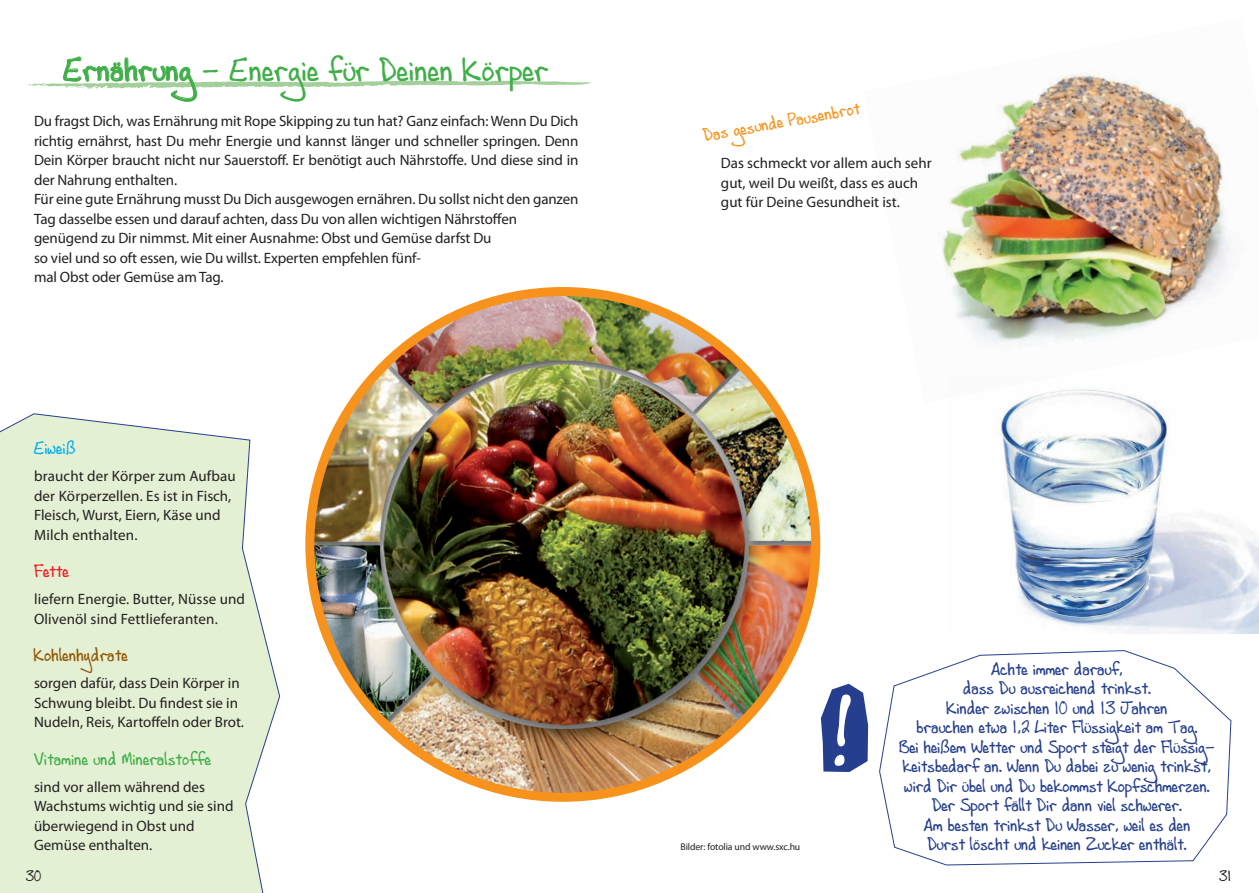
<style>
.page{position:relative;width:1259px;height:893px;background:#fff}
.page>*{position:absolute;margin:0;border:0;box-sizing:border-box;transform-origin:0 0}
.t1{font:97.5px "Andrew Script 16";color:#fff}
.t2{font:33px "Andrew Script 16";color:#40ae49}
.t3{font:18px/19.5px "Andrew Script 16";letter-spacing:-.01em;color:#253f8e;text-align:center}
.t4{font:18px "Andrew Script 16";color:#40ae49}
.t5{font:18px "Andrew Script 16";color:#f7931d}
.t6{font:18px "Andrew Script 16";color:#905500}
.t7{font:18px "Andrew Script 16";color:#00aeef}
.t8{font:18px "Andrew Script 16";color:#ee1d23}
.t9{font:15px/19.5px "Myriad Pro";letter-spacing:-.01em;color:#231f20}
.t10{font:15px/19.5px "Myriad Pro";letter-spacing:.01em;color:#231f20}
.t11{font:15px "Andrew Script 16";color:#231f20}
.t12{font:9.75px "Myriad Pro";letter-spacing:-.01em;color:#231f20}
</style>
<div class="page">
<svg style="left:0;top:413px;width:280px;height:480px;background:#e5f0d8"></svg>
<img style="left:939px;top:72px;width:292px;height:273px">
<img style="left:308px;top:290px;width:509px;height:509px;border-radius:253px">
<svg style="left:21px;top:56px;width:570px;height:46px"></svg>
<svg style="left:821px;top:684px;width:47px;height:88px;background:#465c9f"></svg>
<img style="left:998px;top:389px;width:261px;height:244px">
<svg style="left:879px;top:650px;width:352px;height:216px"></svg>
<h2 class="t2" style="left:64px;top:50px;width:487px">Ernährung - Energie für Deinen Körper</h2>
<p class="t9" style="left:34px;top:111px;width:546px">Du fragst Dich, was Ernährung mit Rope Skipping zu tun hat? Ganz einfach: Wenn Du Dich richtig ernährst, hast Du mehr Energie und kannst länger und schneller springen. Denn Dein Körper braucht nicht nur Sauerstoff. Er benötigt auch Nährstoffe. Und diese sind in der Nahrung enthalten.<br>Für eine gute Ernährung musst Du Dich ausgewogen ernähren. Du sollst nicht den ganzen Tag dasselbe essen und darauf achten, dass Du von allen wichtigen Nährstoffen genügend zu Dir nimmst. Mit einer Ausnahme: Obst und Gemüse darfst Du<br>so viel und so oft essen, wie Du willst. Experten empfehlen fünf-<br>mal Obst oder Gemüse am Tag.</p>
<p class="t7" style="left:34px;top:437px;width:44px">Eiweiß</p>
<p class="t10" style="left:34px;top:466px;width:203px">braucht der Körper zum Aufbau der Körperzellen. Es ist in Fisch,<br>Fleisch, Wurst, Eiern, Käse und<br>Milch enthalten.</p>
<p class="t8" style="left:34px;top:560px;width:37px">Fette</p>
<p class="t10" style="left:34px;top:589px;width:213px">liefern Energie. Butter, Nüsse und<br>Olivenöl sind Fettlieferanten.</p>
<p class="t6" style="left:34px;top:644px;width:95px">Kohlenhydrate</p>
<p class="t9" style="left:34px;top:673px;width:211px">sorgen dafür, dass Dein Körper in<br>Schwung bleibt. Du findest sie in<br>Nudeln, Reis, Kartoffeln oder Brot.</p>
<p class="t4" style="left:34px;top:748px;width:179px">Vitamine und Mineralstoffe</p>
<p class="t9" style="left:34px;top:777px;width:201px">sind vor allem während des<br>Wachstums wichtig und sie sind überwiegend in Obst und<br>Gemüse enthalten.</p>
<p class="t5" style="left:701px;top:125px;width:161px;rotate:-10deg">Das gesunde Pausenbrot</p>
<p class="t9" style="left:721px;top:153px;width:212px">Das schmeckt vor allem auch sehr gut, weil Du weißt, dass es auch gut für Deine Gesundheit ist.</p>
<h1 class="t1" style="left:829px;top:677px;width:25px">!</h1>
<p class="t3" style="left:899px;top:659px;width:317px">Achte immer darauf,<br>dass Du ausreichend trinkst.<br>Kinder zwischen 10 und 13 Jahren<br>brauchen etwa 1,2 Liter Flüssigkeit am Tag.<br>Bei heißem Wetter und Sport steigt der Flüssig&shy;keitsbedarf an. Wenn Du dabei zu wenig trinkst, wird Dir übel und Du bekommst Kopfschmerzen.<br>Der Sport fällt Dir dann viel schwerer.<br>Am besten trinkst Du Wasser, weil es den</p>
<p class="t12" style="left:680px;top:841px;width:121px">Bilder: fotolia und www.sxc.hu</p>
<p class="t3" style="left:927px;top:834px;width:261px">Durst löscht und keinen Zucker enthält.</p>
<p class="t11" style="left:26px;top:867px;width:17px">30</p>
<p class="t11" style="left:1219px;top:867px;width:14px">31</p>
</div>
